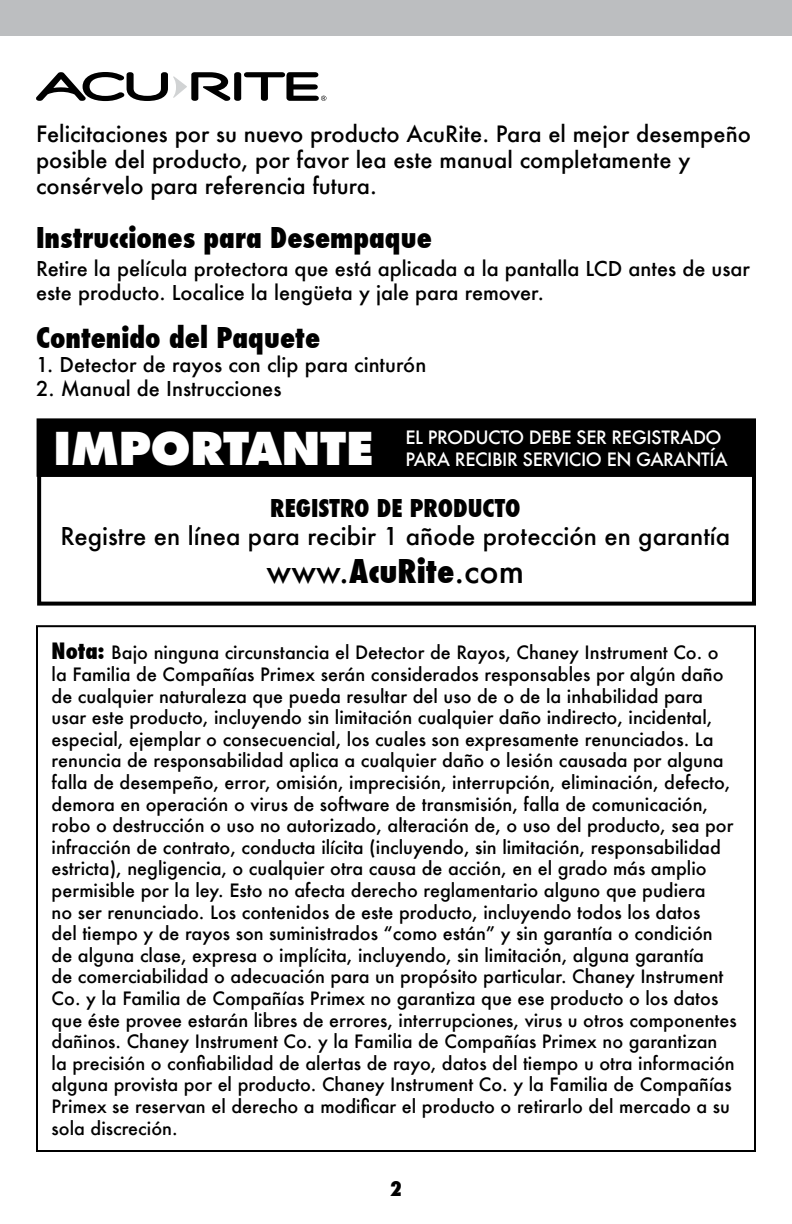
<style>
.page{position:relative;width:792px;height:1224px;background:#fff}
.page>*{position:absolute;margin:0;border:0;box-sizing:border-box;transform-origin:0 0}
.t1{font:800 44px "Futura";color:#fff}
.t2{font:500 32px "Futura";color:#000}
.t3{font:800 condensed 28px "Futura";color:#000}
.t4{font:500 24px "Futura";color:#000}
.t5{font:800 condensed 24px "Futura";color:#000}
.t6{font:500 22px/26px "Futura";color:#000}
.t7{font:500 20px/24px "Futura";color:#000}
.t8{font:800 condensed 20px "Futura";color:#000}
.t9{font:500 18px/21.6px "Futura";color:#000}
.t10{font:500 18px/22px "Futura";letter-spacing:-.025em;color:#fff}
.s1{font-weight:800;font-stretch:condensed}
.s2{font-weight:800;font-stretch:condensed;font-size:22px}
</style>
<div class="page">
<div style="left:0;top:0;width:792px;height:36px;background:#bcbec0"></div>
<div style="left:234px;top:72px;width:7px;height:29px;background:#000;border-radius:3px"></div>
<svg style="left:244px;top:72px;width:82px;height:29px"></svg>
<svg style="left:36px;top:72px;width:194px;height:29px"></svg>
<div style="left:39px;top:420px;width:715px;height:55px;background:#000"></div>
<div style="left:37px;top:418px;width:719px;height:59px;border:4px solid #000"></div>
<div style="left:37px;top:473px;width:719px;height:133px;border:4px solid #000"></div>
<p class="t6" style="left:36px;top:121px;width:716px">Felicitaciones por su nuevo producto AcuRite. Para el mejor desempeño posible del producto, por favor lea este manual completamente y consérvelo para referencia futura.</p>
<h3 class="t3" style="left:36px;top:218px;width:398px">Instrucciones para Desempaque</h3>
<p class="t7" style="left:36px;top:256px;width:716px">Retire la película protectora que está aplicada a la pantalla LCD antes de usar este producto. Localice la lengüeta y jale para remover.</p>
<h3 class="t3" style="left:36px;top:318px;width:286px">Contenido del Paquete</h3>
<p class="t7" style="left:36px;top:352px;width:392px">1. Detector de rayos con clip para cinturón</p>
<p class="t7" style="left:36px;top:376px;width:247px">2. Manual de Instrucciones</p>
<h1 class="t1" style="left:53px;top:421px;width:322px">IMPORTANTE</h1>
<p class="t10" style="left:405px;top:426px;width:324px">EL PRODUCTO DEBE SER REGISTRADO<br>PARA RECIBIR SERVICIO EN GARANTÍA</p>
<h3 class="t5" style="left:270px;top:492px;width:252px">REGISTRO DE PRODUCTO</h3>
<h3 class="t4" style="left:60px;top:520px;width:671px">Registre en línea para recibir 1 añode protección en garantía</h3>
<h2 class="t2" style="left:267px;top:549px;width:259px">www.<span class="s1">AcuRite</span>.com</h2>
<p class="t9" style="left:52px;top:642px;width:687px"><span class="s2">Nota:</span> Bajo ninguna circunstancia el Detector de Rayos, Chaney Instrument Co. o la Familia de Compañías Primex serán considerados responsables por algún daño de cualquier naturaleza que pueda resultar del uso de o de la inhabilidad para usar este producto, incluyendo sin limitación cualquier daño indirecto, incidental, especial, ejemplar o consecuencial, los cuales son expresamente renunciados. La renuncia de responsabilidad aplica a cualquier daño o lesión causada por alguna falla de desempeño, error, omisión, imprecisión, interrupción, eliminación, defecto, demora en operación o virus de software de transmisión, falla de comunicación, robo o destrucción o uso no autorizado, alteración de, o uso del producto, sea por infracción de contrato, conducta ilícita (incluyendo, sin limitación, responsabilidad estricta), negligencia, o cualquier otra causa de acción, en el grado más amplio permisible por la ley. Esto no afecta derecho reglamentario alguno que pudiera<br>no ser renunciado. Los contenidos de este producto, incluyendo todos los datos<br>del tiempo y de rayos son suministrados “como están” y sin garantía o condición de alguna clase, expresa o implícita, incluyendo, sin limitación, alguna garantía<br>de comerciabilidad o adecuación para un propósito particular. Chaney Instrument Co. y la Familia de Compañías Primex no garantiza que ese producto o los datos que éste provee estarán libres de errores, interrupciones, virus u otros componentes dañinos. Chaney Instrument Co. y la Familia de Compañías Primex no garantizan la precisión o confiabilidad de alertas de rayo, datos del tiempo u otra información alguna provista por el producto. Chaney Instrument Co. y la Familia de Compañías Primex se reservan el derecho a modificar el producto o retirarlo del mercado a su sola discreción.</p>
<p class="t8" style="left:390px;top:1175px;width:14px">2</p>
</div>
